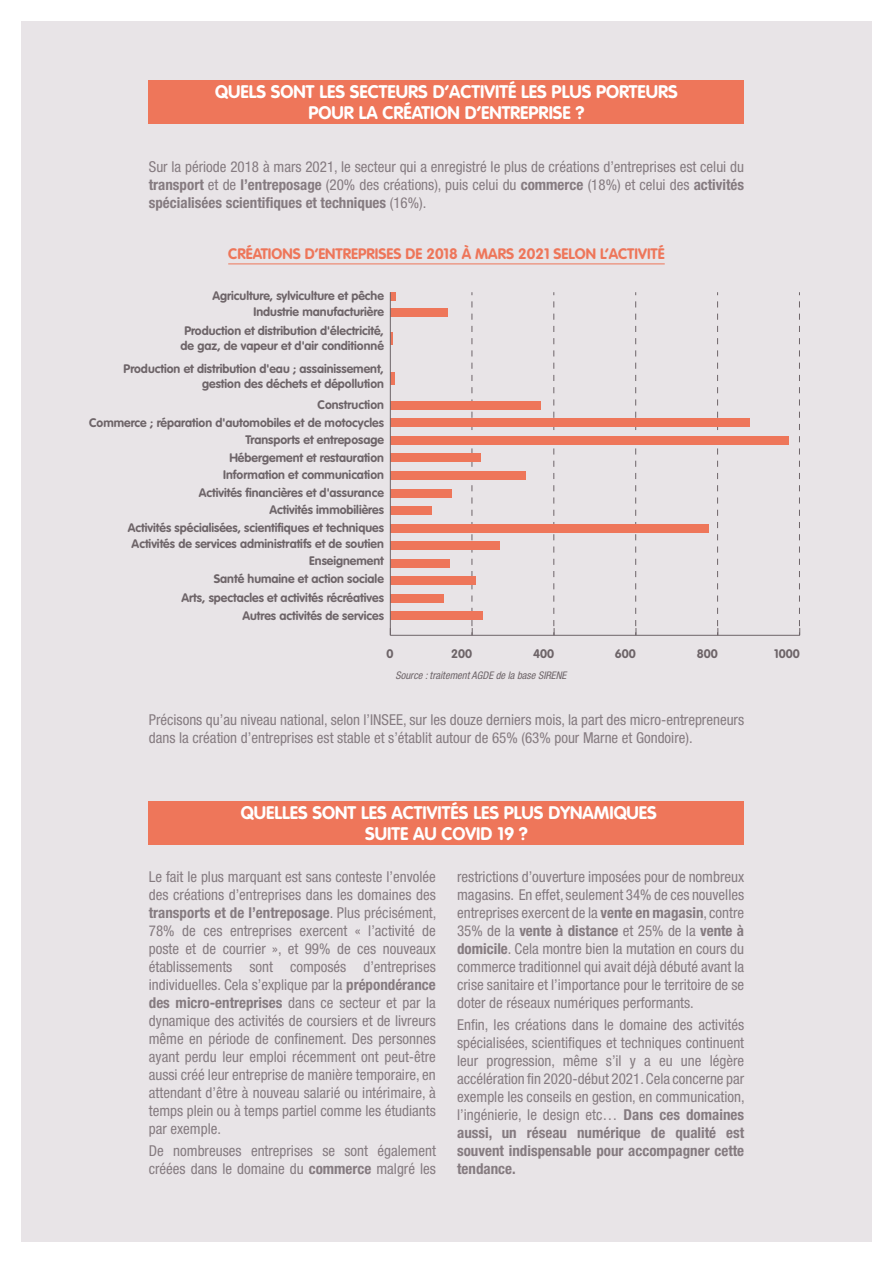
<style>
.page{position:relative;width:893px;height:1263px;background:#fff}
.page>*{position:absolute;margin:0;border:0;box-sizing:border-box;transform-origin:0 0}
.t1{font:700 18px/21.6px "VAG Rounded Std";color:#fff;text-align:center}
.t2{font:condensed 15px/18px "Helvetica Neue LT Std";color:#857b80;text-align:justify}
.t3{font:700 15px "VAG Rounded Std";color:#ee765a}
.t4{font:700 12.15px/14.7px "VAG Rounded Std";color:#6e6569;text-align:right}
.t5{font:italic condensed 10.5px "Helvetica Neue LT Std";color:#6e6569}
.s1{font-weight:700}
</style>
<div class="page">
<div style="left:21px;top:21px;width:851px;height:1221px;background:#e8e4e7"></div>
<hr style="left:228px;top:263px;width:437px;height:1px;background:#ee765a">
<div style="left:149px;top:80px;width:595px;height:43px;background:#ee765a"></div>
<div style="left:149px;top:800px;width:595px;height:44px;background:#ee765a"></div>
<hr style="left:390px;top:635px;width:410px;height:1px;background:#6e6569">
<svg style="left:472px;top:292px;width:1px;height:343px"></svg>
<svg style="left:554px;top:292px;width:1px;height:343px"></svg>
<svg style="left:635px;top:292px;width:2px;height:343px"></svg>
<svg style="left:717px;top:292px;width:1px;height:343px"></svg>
<svg style="left:799px;top:292px;width:1px;height:343px"></svg>
<div style="left:390px;top:292px;width:6px;height:9px;background:#ee765a"></div>
<div style="left:390px;top:309px;width:58px;height:8px;background:#ee765a"></div>
<svg style="left:391px;top:332px;width:1px;height:13px"></svg>
<div style="left:390px;top:372px;width:5px;height:13px;background:#ee765a"></div>
<div style="left:390px;top:401px;width:151px;height:9px;background:#ee765a"></div>
<div style="left:390px;top:418px;width:360px;height:9px;background:#ee765a"></div>
<div style="left:390px;top:436px;width:399px;height:9px;background:#ee765a"></div>
<div style="left:390px;top:454px;width:91px;height:8px;background:#ee765a"></div>
<div style="left:390px;top:471px;width:135px;height:9px;background:#ee765a"></div>
<div style="left:390px;top:489px;width:62px;height:8px;background:#ee765a"></div>
<div style="left:390px;top:506px;width:42px;height:9px;background:#ee765a"></div>
<div style="left:390px;top:524px;width:319px;height:8px;background:#ee765a"></div>
<div style="left:390px;top:541px;width:110px;height:9px;background:#ee765a"></div>
<div style="left:390px;top:559px;width:60px;height:9px;background:#ee765a"></div>
<div style="left:390px;top:576px;width:85px;height:9px;background:#ee765a"></div>
<div style="left:390px;top:594px;width:54px;height:9px;background:#ee765a"></div>
<div style="left:390px;top:611px;width:93px;height:9px;background:#ee765a"></div>
<hr style="left:390px;top:292px;width:1px;height:343px;background:#6e6569">
<p class="t1" style="left:215px;top:81px;width:464px">QUELS SONT LES SECTEURS D’ACTIVITÉ LES PLUS PORTEURS<br>POUR LA CRÉATION D’ENTREPRISE ?</p>
<p class="t2" style="left:149px;top:158px;width:597px">Sur la période 2018 à mars 2021, le secteur qui a enregistré le plus de créations d’entreprises est celui du <span class="s1">transport</span> et de <span class="s1">l’entreposage</span> (20% des créations), puis celui du <span class="s1">commerce</span> (18%) et celui des <span class="s1">activités spécialisées scientifiques et techniques</span> (16%).</p>
<p class="t3" style="left:228px;top:245px;width:438px">CRÉATIONS D’ENTREPRISES DE 2018 À MARS 2021 SELON L’ACTIVITÉ</p>
<p class="t4" style="left:212px;top:289px;width:173px">Agriculture, sylviculture et pêche</p>
<p class="t4" style="left:253px;top:305px;width:132px">Industrie manufacturière</p>
<p class="t4" style="left:181px;top:324px;width:205px;text-align:center">Production et distribution d'électricité, de gaz, de vapeur et d'air conditionné</p>
<p class="t4" style="left:124px;top:362px;width:262px">Production et distribution d'eau ; assainissement, gestion des déchets et dépollution</p>
<p class="t4" style="left:318px;top:398px;width:68px">Construction</p>
<p class="t4" style="left:89px;top:415px;width:296px">Commerce ; réparation d'automobiles et de motocycles</p>
<p class="t4" style="left:246px;top:433px;width:140px">Transports et entreposage</p>
<p class="t4" style="left:229px;top:450px;width:156px">Hébergement et restauration</p>
<p class="t4" style="left:223px;top:468px;width:162px">Information et communication</p>
<p class="t4" style="left:199px;top:486px;width:187px">Activités financières et d'assurance</p>
<p class="t4" style="left:270px;top:503px;width:116px">Activités immobilières</p>
<p class="t4" style="left:128px;top:521px;width:258px">Activités spécialisées, scientifiques et techniques</p>
<p class="t4" style="left:132px;top:537px;width:254px">Activités de services administratifs et de soutien</p>
<p class="t4" style="left:309px;top:554px;width:76px">Enseignement</p>
<p class="t4" style="left:214px;top:572px;width:172px">Santé humaine et action sociale</p>
<p class="t4" style="left:182px;top:589px;width:204px;line-height:18px">Arts, spectacles et activités récréatives<br>Autres activités de services</p>
<p class="t4" style="left:386px;top:647px;width:9px">0</p>
<p class="t4" style="left:451px;top:647px;width:23px">200</p>
<p class="t4" style="left:533px;top:647px;width:23px">400</p>
<p class="t4" style="left:615px;top:647px;width:23px">600</p>
<p class="t4" style="left:697px;top:647px;width:23px">800</p>
<p class="t4" style="left:774px;top:647px;width:27px">1000</p>
<p class="t5" style="left:395px;top:669px;width:173px">Source : traitement AGDE de la base SIRENE</p>
<p class="t2" style="left:149px;top:711px;width:597px">Précisons qu’au niveau national, selon l’INSEE, sur les douze derniers mois, la part des micro-entrepreneurs dans la création d’entreprises est stable et s’établit autour de 65% (63% pour Marne et Gondoire).</p>
<p class="t1" style="left:241px;top:802px;width:418px">QUELLES SONT LES ACTIVITÉS LES PLUS DYNAMIQUES<br>SUITE AU COVID 19 ?</p>
<p class="t2" style="left:149px;top:867px;width:289px">Le fait le plus marquant est sans conteste l’envolée des créations d’entreprises dans les domaines des <span class="s1">transports et de l’entreposage</span>. Plus précisément, 78% de ces entreprises exercent « l’activité de poste et de courrier », et 99% de ces nouveaux établissements sont composés d’entreprises individuelles. Cela s’explique par la <span class="s1">prépondérance des micro-entreprises</span> dans ce secteur et par la dynamique des activités de coursiers et de livreurs même en période de confinement. Des personnes ayant perdu leur emploi récemment ont peut-être aussi créé leur entreprise de manière temporaire, en attendant d’être à nouveau salarié ou intérimaire, à temps plein ou à temps partiel comme les étudiants par exemple.</p>
<p class="t2" style="left:149px;top:1142px;width:289px">De nombreuses entreprises se sont également créées dans le domaine du <span class="s1">commerce</span> malgré les</p>
<p class="t2" style="left:457px;top:867px;width:289px">restrictions d’ouverture imposées pour de nombreux magasins. En effet, seulement 34% de ces nouvelles entreprises exercent de la <span class="s1">vente en magasin</span>, contre 35% de la <span class="s1">vente à distance</span> et 25% de la <span class="s1">vente à domicile</span>. Cela montre bien la mutation en cours du commerce traditionnel qui avait déjà débuté avant la crise sanitaire et l’importance pour le territoire de se doter de réseaux numériques performants.</p>
<p class="t2" style="left:457px;top:1016px;width:289px">Enfin, les créations dans le domaine des activités spécialisées, scientifiques et techniques continuent leur progression, même s’il y a eu une légère accélération fin 2020-début 2021. Cela concerne par exemple les conseils en gestion, en communication, l’ingénierie, le design etc… <span class="s1">Dans ces domaines aussi, un réseau numérique de qualité est souvent indispensable pour accompagner cette tendance.</span></p>
</div>
